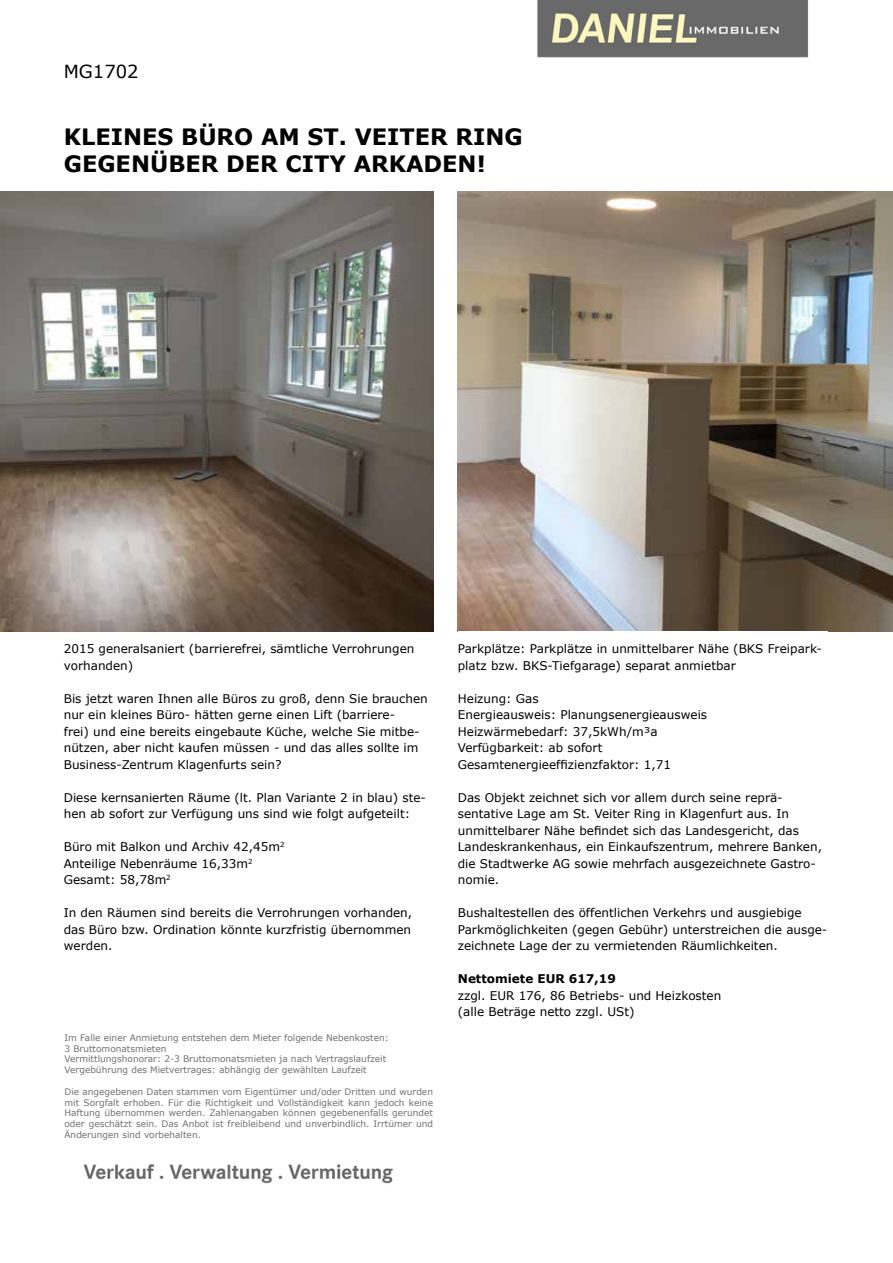
<style>
.page{position:relative;width:893px;height:1263px;background:#fff}
.page>*{position:absolute;margin:0;border:0;box-sizing:border-box;transform-origin:0 0}
.t1{font:700 22.5px/27px "Verdana";color:#000}
.t2{font:18px "Verdana";color:#000}
.t3{font:12px/16.5px "Verdana";color:#000}
.t4{font:700 12px "Verdana";color:#000}
.t5{font:9px/10.8px "Verdana";color:#707172}
</style>
<div class="page">
<img style="left:1px;top:0;width:891px;height:1184px">
<img style="left:0;top:191px;width:434px;height:440px">
<img style="left:458px;top:191px;width:434px;height:440px">
<div style="left:64px;top:1020px;width:369px;height:118px;background:#fff"></div>
<div style="left:458px;top:631px;width:370px;height:568px;background:#fff"></div>
<h2 class="t2" style="left:64px;top:60px;width:76px">MG1702</h2>
<h1 class="t1" style="left:64px;top:123px;width:460px">KLEINES BÜRO AM ST. VEITER RING<br>GEGENÜBER DER CITY ARKADEN!</h1>
<p class="t3" style="left:64px;top:641px;width:352px">2015 generalsaniert (barrierefrei, sämtliche Verrohrungen vorhanden)</p>
<p class="t3" style="left:64px;top:690px;width:366px">Bis jetzt waren Ihnen alle Büros zu groß, denn Sie brauchen nur ein kleines Büro- hätten gerne einen Lift (barriere-<br>frei) und eine bereits eingebaute Küche, welche Sie mitbe&shy;nützen, aber nicht kaufen müssen - und das alles sollte im Business-Zentrum Klagenfurts sein?</p>
<p class="t3" style="left:64px;top:789px;width:364px">Diese kernsanierten Räume (lt. Plan Variante 2 in blau) ste&shy;hen ab sofort zur Verfügung uns sind wie folgt aufgeteilt:</p>
<p class="t3" style="left:64px;top:839px;width:222px">Büro mit Balkon und Archiv 42,45m<sup>2<br></sup>Anteilige Nebenräume 16,33m<sup>2<br></sup>Gesamt: 58,78m<sup>2</sup></p>
<p class="t3" style="left:64px;top:905px;width:350px;text-align:justify">In den Räumen sind bereits die Verrohrungen vorhanden, das Büro bzw. Ordination könnte kurzfristig übernommen werden.</p>
<p class="t5" style="left:64px;top:1032px;width:326px">Im Falle einer Anmietung entstehen dem Mieter folgende Nebenkosten:<br>3 Bruttomonatsmieten<br>Vermittlungshonorar: 2-3 Bruttomonatsmieten ja nach Vertragslaufzeit Vergebührung des Mietvertrages: abhängig der gewählten Laufzeit</p>
<p class="t5" style="left:64px;top:1086px;width:370px;text-align:justify">Die angegebenen Daten stammen vom Eigentümer und/oder Dritten und wurden mit Sorgfalt erhoben. Für die Richtigkeit und Vollständigkeit kann jedoch keine Haftung übernommen werden. Zahlenangaben können gegebenenfalls gerundet oder geschätzt sein. Das Anbot ist freibleibend und unverbindlich. Irrtümer und Änderungen sind vorbehalten.</p>
<p class="t3" style="left:458px;top:641px;width:366px">Parkplätze: Parkplätze in unmittelbarer Nähe (BKS Freipark&shy;platz bzw. BKS-Tiefgarage) separat anmietbar</p>
<p class="t3" style="left:458px;top:690px;width:251px">Heizung: Gas<br>Energieausweis: Planungsenergieausweis<br>Heizwärmebedarf: 37,5kWh/m³a<br>Verfügbarkeit: ab sofort<br>Gesamtenergieeffizienzfaktor: 1,71</p>
<p class="t3" style="left:458px;top:789px;width:366px">Das Objekt zeichnet sich vor allem durch seine reprä&shy;sentative Lage am St. Veiter Ring in Klagenfurt aus. In unmittelbarer Nähe befindet sich das Landesgericht, das Landeskrankenhaus, ein Einkaufszentrum, mehrere Banken, die Stadtwerke AG sowie mehrfach ausgezeichnete Gastro&shy;nomie.</p>
<p class="t3" style="left:458px;top:905px;width:371px">Bushaltestellen des öffentlichen Verkehrs und ausgiebige<br>Parkmöglichkeiten (gegen Gebühr) unterstreichen die ausge&shy;zeichnete Lage der zu vermietenden Räumlichkeiten.</p>
<p class="t4" style="left:458px;top:971px;width:160px">Nettomiete EUR 617,19</p>
<p class="t3" style="left:458px;top:987px;width:265px">zzgl. EUR 176, 86 Betriebs- und Heizkosten (alle Beträge netto zzgl. USt)</p>
</div>
